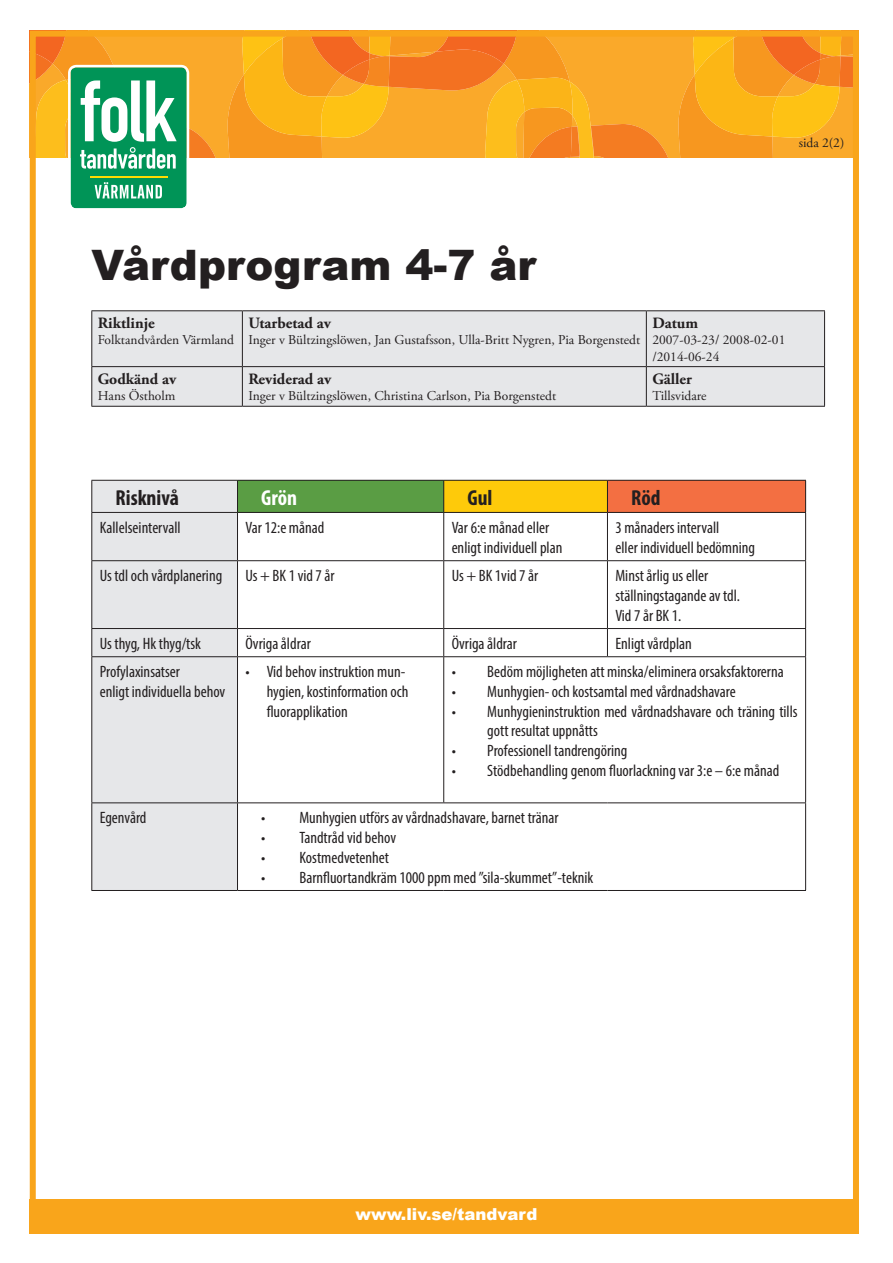
<style>
.page{position:relative;width:893px;height:1263px;background:#fff}
.page>*{position:absolute;margin:0;border:0;box-sizing:border-box;transform-origin:0 0}
.Rubrik{font:900 42px "Arial";color:#231f20}
.Brödtext_Arial_8_5_1{font:700 condensed 21.75px "Myriad Pro";color:#231f20}
.Brödtext_Arial_8_5_1-2{font:700 condensed 21.75px "Myriad Pro";color:#fff}
.Brödtext_Arial_8_5_1-3{font:condensed 16.5px/19.8px "Myriad Pro";color:#231f20}
.Brödtext{font:900 16.5px "Arial";color:#fff}
.t1{font:700 15.75px "Adobe Garamond Pro";color:#231f20}
.Brödtext_Arial_8_5_1-4{font:13.5px/16.2px "Adobe Garamond Pro";color:#231f20}
</style>
<div class="page">
<div style="left:30px;top:1199px;width:829px;height:34px;background:#f9a51b"></div>
<svg style="left:37px;top:38px;width:815px;height:171px"></svg>
<div style="left:30px;top:31px;width:829px;height:1202px;border:6px solid #f9a51b"></div>
<div style="left:92px;top:481px;width:145px;height:409px;background:#e6e7e9"></div>
<div style="left:237px;top:480px;width:207px;height:32px;background:#5a9d44"></div>
<div style="left:444px;top:480px;width:163px;height:32px;background:#feca0a"></div>
<div style="left:607px;top:480px;width:199px;height:32px;background:#f36f42"></div>
<hr style="left:91px;top:513px;width:1px;height:47px;background:#231f20">
<hr style="left:237px;top:513px;width:1px;height:47px;background:#231f20">
<hr style="left:443px;top:513px;width:1px;height:47px;background:#231f20">
<hr style="left:607px;top:513px;width:1px;height:47px;background:#231f20">
<hr style="left:805px;top:513px;width:1px;height:47px;background:#231f20">
<hr style="left:91px;top:560px;width:146px;height:1px;background:#231f20">
<hr style="left:91px;top:561px;width:1px;height:67px;background:#231f20">
<hr style="left:237px;top:560px;width:207px;height:1px;background:#231f20">
<hr style="left:237px;top:561px;width:1px;height:67px;background:#231f20">
<hr style="left:444px;top:560px;width:163px;height:1px;background:#231f20">
<hr style="left:443px;top:561px;width:1px;height:67px;background:#231f20">
<hr style="left:607px;top:560px;width:199px;height:1px;background:#231f20">
<hr style="left:607px;top:561px;width:1px;height:67px;background:#231f20">
<hr style="left:805px;top:561px;width:1px;height:67px;background:#231f20">
<hr style="left:91px;top:628px;width:146px;height:1px;background:#231f20">
<svg style="left:91px;top:629px;width:1px;height:27px"></svg>
<hr style="left:237px;top:628px;width:207px;height:1px;background:#231f20">
<svg style="left:237px;top:629px;width:1px;height:27px"></svg>
<hr style="left:444px;top:628px;width:163px;height:1px;background:#231f20">
<svg style="left:443px;top:629px;width:1px;height:27px"></svg>
<hr style="left:607px;top:628px;width:199px;height:1px;background:#231f20">
<svg style="left:607px;top:629px;width:1px;height:27px"></svg>
<svg style="left:805px;top:629px;width:1px;height:27px"></svg>
<hr style="left:91px;top:656px;width:146px;height:1px;background:#231f20">
<hr style="left:91px;top:657px;width:1px;height:145px;background:#231f20">
<hr style="left:237px;top:656px;width:207px;height:1px;background:#231f20">
<hr style="left:237px;top:657px;width:1px;height:145px;background:#231f20">
<hr style="left:444px;top:656px;width:163px;height:1px;background:#231f20">
<hr style="left:443px;top:657px;width:1px;height:145px;background:#231f20">
<hr style="left:607px;top:656px;width:199px;height:1px;background:#231f20">
<hr style="left:805px;top:657px;width:1px;height:145px;background:#231f20">
<hr style="left:91px;top:802px;width:146px;height:1px;background:#231f20">
<hr style="left:91px;top:803px;width:1px;height:87px;background:#231f20">
<hr style="left:237px;top:802px;width:207px;height:1px;background:#231f20">
<hr style="left:237px;top:803px;width:1px;height:87px;background:#231f20">
<hr style="left:444px;top:802px;width:163px;height:1px;background:#231f20">
<hr style="left:607px;top:802px;width:199px;height:1px;background:#231f20">
<hr style="left:805px;top:803px;width:1px;height:87px;background:#231f20">
<hr style="left:91px;top:890px;width:146px;height:1px;background:#231f20">
<hr style="left:237px;top:890px;width:207px;height:1px;background:#231f20">
<hr style="left:444px;top:890px;width:163px;height:1px;background:#231f20">
<hr style="left:607px;top:890px;width:199px;height:1px;background:#231f20">
<hr style="left:91px;top:480px;width:146px;height:1px;background:#231f20">
<hr style="left:91px;top:481px;width:1px;height:31px;background:#231f20">
<hr style="left:237px;top:480px;width:207px;height:1px;background:#231f20">
<hr style="left:237px;top:481px;width:1px;height:31px;background:#231f20">
<hr style="left:444px;top:480px;width:163px;height:1px;background:#231f20">
<hr style="left:443px;top:481px;width:1px;height:31px;background:#231f20">
<hr style="left:607px;top:480px;width:199px;height:1px;background:#231f20">
<hr style="left:607px;top:481px;width:1px;height:31px;background:#231f20">
<hr style="left:805px;top:481px;width:1px;height:31px;background:#231f20">
<hr style="left:91px;top:512px;width:146px;height:1px;background:#231f20">
<hr style="left:237px;top:512px;width:207px;height:1px;background:#231f20">
<hr style="left:444px;top:512px;width:163px;height:1px;background:#231f20">
<hr style="left:607px;top:512px;width:199px;height:1px;background:#231f20">
<div style="left:92px;top:311px;width:732px;height:95px;background:#e6e7e9"></div>
<hr style="left:91px;top:310px;width:151px;height:1px;background:#231f20">
<hr style="left:91px;top:311px;width:1px;height:55px;background:#231f20">
<hr style="left:242px;top:310px;width:404px;height:1px;background:#231f20">
<hr style="left:242px;top:311px;width:1px;height:55px;background:#231f20">
<hr style="left:646px;top:310px;width:179px;height:1px;background:#231f20">
<hr style="left:646px;top:311px;width:1px;height:55px;background:#231f20">
<hr style="left:824px;top:311px;width:1px;height:55px;background:#231f20">
<hr style="left:91px;top:366px;width:151px;height:1px;background:#231f20">
<hr style="left:91px;top:367px;width:1px;height:39px;background:#231f20">
<hr style="left:242px;top:366px;width:404px;height:1px;background:#231f20">
<hr style="left:242px;top:367px;width:1px;height:39px;background:#231f20">
<hr style="left:646px;top:366px;width:179px;height:1px;background:#231f20">
<hr style="left:646px;top:367px;width:1px;height:39px;background:#231f20">
<hr style="left:824px;top:367px;width:1px;height:39px;background:#231f20">
<hr style="left:91px;top:406px;width:151px;height:1px;background:#231f20">
<hr style="left:242px;top:406px;width:404px;height:1px;background:#231f20">
<hr style="left:646px;top:406px;width:179px;height:1px;background:#231f20">
<p class="Brödtext_Arial_8_5_1-4" style="left:799px;top:135px;width:47px">sida 2(2)</p>
<p class="Rubrik" style="left:91px;top:234px;width:446px">Vårdprogram 4-7 år</p>
<p class="t1" style="left:98px;top:314px;width:59px">Riktlinje</p>
<p class="Brödtext_Arial_8_5_1-4" style="left:98px;top:332px;width:138px">Folktandvården Värmland</p>
<p class="t1" style="left:248px;top:314px;width:84px">Utarbetad av</p>
<p class="Brödtext_Arial_8_5_1-4" style="left:248px;top:332px;width:393px">Inger v Bültzingslöwen, Jan Gustafsson, Ulla-Britt Nygren, Pia Borgenstedt</p>
<p class="t1" style="left:652px;top:314px;width:47px">Datum</p>
<p class="Brödtext_Arial_8_5_1-4" style="left:652px;top:332px;width:135px">2007-03-23/ 2008-02-01 /2014-06-24</p>
<p class="t1" style="left:98px;top:370px;width:80px">Godkänd av</p>
<p class="Brödtext_Arial_8_5_1-4" style="left:98px;top:388px;width:79px">Hans Östholm</p>
<p class="t1" style="left:248px;top:370px;width:84px">Reviderad av</p>
<p class="Brödtext_Arial_8_5_1-4" style="left:248px;top:388px;width:309px">Inger v Bültzingslöwen, Christina Carlson, Pia Borgenstedt</p>
<p class="t1" style="left:652px;top:370px;width:41px">Gäller</p>
<p class="Brödtext_Arial_8_5_1-4" style="left:652px;top:388px;width:56px">Tillsvidare</p>
<p class="Brödtext_Arial_8_5_1" style="left:116px;top:484px;width:65px">Risknivå</p>
<p class="Brödtext_Arial_8_5_1-2" style="left:261px;top:484px;width:37px">Grön</p>
<p class="Brödtext_Arial_8_5_1" style="left:467px;top:484px;width:27px">Gul</p>
<p class="Brödtext_Arial_8_5_1" style="left:631px;top:484px;width:31px">Röd</p>
<p class="Brödtext_Arial_8_5_1-3" style="left:100px;top:517px;width:83px">Kallelseintervall</p>
<p class="Brödtext_Arial_8_5_1-3" style="left:245px;top:517px;width:80px">Var 12:e månad</p>
<p class="Brödtext_Arial_8_5_1-3" style="left:452px;top:517px;width:99px">Var 6:e månad eller</p>
<p class="Brödtext_Arial_8_5_1-3" style="left:452px;top:537px;width:112px">enligt individuell plan</p>
<p class="Brödtext_Arial_8_5_1-3" style="left:615px;top:517px;width:105px">3 månaders intervall</p>
<p class="Brödtext_Arial_8_5_1-3" style="left:615px;top:537px;width:141px">eller individuell bedömning</p>
<p class="Brödtext_Arial_8_5_1-3" style="left:100px;top:565px;width:124px">Us tdl och vårdplanering</p>
<p class="Brödtext_Arial_8_5_1-3" style="left:245px;top:565px;width:91px">Us + BK 1 vid 7 år</p>
<p class="Brödtext_Arial_8_5_1-3" style="left:452px;top:565px;width:88px">Us + BK 1vid 7 år</p>
<p class="Brödtext_Arial_8_5_1-3" style="left:615px;top:565px;width:94px">Minst årlig us eller</p>
<p class="Brödtext_Arial_8_5_1-3" style="left:615px;top:585px;width:126px">ställningstagande av tdl.</p>
<p class="Brödtext_Arial_8_5_1-3" style="left:615px;top:605px;width:68px">Vid 7 år BK 1.</p>
<p class="Brödtext_Arial_8_5_1-3" style="left:100px;top:633px;width:103px">Us thyg, Hk thyg/tsk</p>
<p class="Brödtext_Arial_8_5_1-3" style="left:245px;top:633px;width:67px">Övriga åldrar</p>
<p class="Brödtext_Arial_8_5_1-3" style="left:452px;top:633px;width:67px">Övriga åldrar</p>
<p class="Brödtext_Arial_8_5_1-3" style="left:615px;top:633px;width:78px">Enligt vårdplan</p>
<p class="Brödtext_Arial_8_5_1-3" style="left:100px;top:661px;width:82px">Profylaxinsatser</p>
<p class="Brödtext_Arial_8_5_1-3" style="left:100px;top:681px;width:127px">enligt individuella behov</p>
<p class="Brödtext_Arial_8_5_1-3" style="left:267px;top:661px;width:143px;text-indent:-21px">• Vid behov instruktion mun&shy;hygien, kostinformation och fluorapplikation</p>
<p class="Brödtext_Arial_8_5_1-3" style="left:452px;top:661px;width:334px">• Bedöm möjligheten att minska/eliminera orsaksfaktorerna</p>
<p class="Brödtext_Arial_8_5_1-3" style="left:452px;top:681px;width:286px">• Munhygien- och kostsamtal med vårdnadshavare</p>
<p class="Brödtext_Arial_8_5_1-3" style="left:487px;top:701px;width:312px;text-indent:-36px">• Munhygieninstruktion med vårdnadshavare och träning tills gott resultat uppnåtts</p>
<p class="Brödtext_Arial_8_5_1-3" style="left:452px;top:741px;width:177px">• Professionell tandrengöring</p>
<p class="Brödtext_Arial_8_5_1-3" style="left:452px;top:760px;width:329px">• Stödbehandling genom fluorlackning var 3:e – 6:e månad</p>
<p class="Brödtext_Arial_8_5_1-3" style="left:100px;top:808px;width:48px">Egenvård</p>
<p class="Brödtext_Arial_8_5_1-3" style="left:261px;top:808px;width:299px">• Munhygien utförs av vårdnadshavare, barnet tränar</p>
<p class="Brödtext_Arial_8_5_1-3" style="left:261px;top:827px;width:136px">• Tandtråd vid behov</p>
<p class="Brödtext_Arial_8_5_1-3" style="left:261px;top:847px;width:129px">• Kostmedvetenhet</p>
<p class="Brödtext_Arial_8_5_1-3" style="left:261px;top:867px;width:334px">• Barnfluortandkräm 1000 ppm med ”sila-skummet”-teknik</p>
<p class="Brödtext" style="left:356px;top:1202px;width:183px">www.liv.se/tandvard</p>
</div>
